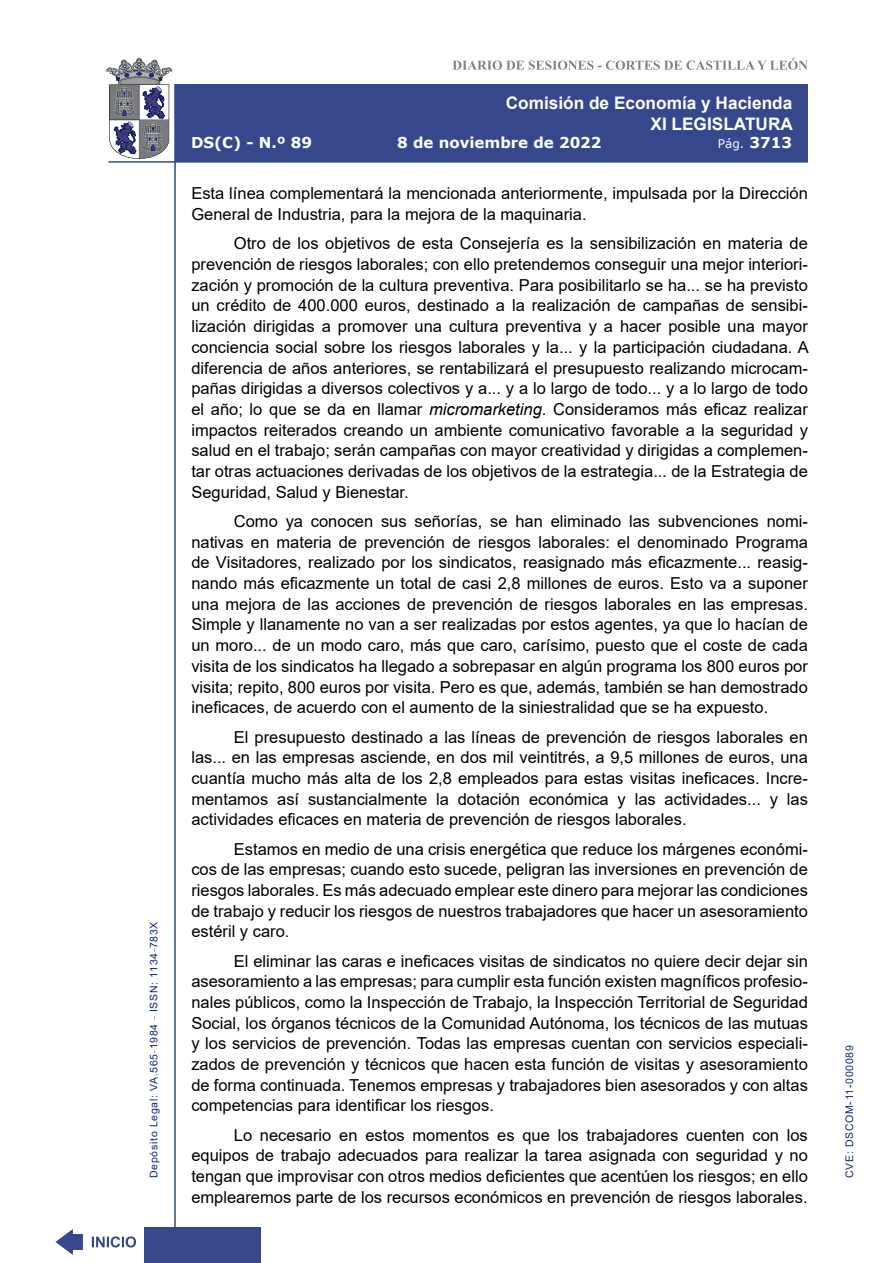
<style>
.page{position:relative;width:893px;height:1263px;background:#fff}
.page>*{position:absolute;margin:0;border:0;box-sizing:border-box;transform-origin:0 0}
.t1{font:700 17.25px/20.7px "Arial";color:#fff;text-align:right}
.t2{font:16.5px/20.7px "Arial";color:#000;text-align:justify}
.t3{font:700 15px "Verdana";color:#fff}
.t4{font:12px "Verdana";color:#fff}
.t5{font:10.5px "Arial";letter-spacing:.065em;color:#122678}
.s1{font-weight:700;font-size:15px}
.s2{font-style:italic}
</style>
<div class="page">
<svg style="left:452px;top:58px;width:356px;height:12px"></svg>
<hr style="left:174px;top:84px;width:2px;height:1179px;background:#36478c">
<div style="left:144px;top:1227px;width:117px;height:36px;background:#36478c"></div>
<div style="left:175px;top:84px;width:633px;height:78px;background:#36478c"></div>
<hr style="left:108px;top:161px;width:700px;height:2px;background:#36478c">
<svg style="left:92px;top:1236px;width:44px;height:11px"></svg>
<svg style="left:55px;top:1229px;width:28px;height:26px"></svg>
<svg style="left:106px;top:58px;width:66px;height:101px"></svg>
<p class="t5" style="left:146px;top:1178px;width:258px;rotate:-90deg">Depósito Legal: VA.565<sup>_</sup>1984 <sup>_</sup> ISSN: 1134<sup>_</sup>783X</p>
<p class="t1" style="left:506px;top:93px;width:289px">Comisión de Economía y Hacienda<br>XI LEGISLATURA</p>
<p class="t3" style="left:191px;top:132px;width:123px">DS(C) - N.º 89</p>
<p class="t3" style="left:397px;top:132px;width:206px">8 de noviembre de 2022</p>
<p class="t4" style="left:718px;top:135px;width:76px">Pág. <span class="s1">3713</span></p>
<p class="t2" style="left:191px;top:183px;width:618px">Esta línea complementará la mencionada anteriormente, impulsada por la Dirección<br>General de Industria, para la mejora de la maquinaria.</p>
<p class="t2" style="left:191px;top:233px;width:619px;text-indent:43px">Otro de los objetivos de esta Consejería es la sensibilización en materia de prevención de riesgos laborales; con ello pretendemos conseguir una mejor interiori&shy;zación y promoción de la cultura preventiva. Para posibilitarlo se ha... se ha previsto un crédito de 400.000 euros, destinado a la realización de campañas de sensibi&shy;lización dirigidas a promover una cultura preventiva y a hacer posible una mayor conciencia social sobre los riesgos laborales y la... y la participación ciudadana. A diferencia de años anteriores, se rentabilizará el presupuesto realizando microcam&shy;pañas dirigidas a diversos colectivos y a... y a lo largo de todo... y a lo largo de todo el año; lo que se da en llamar <span class="s2">micromarketing</span>. Consideramos más eficaz realizar impactos reiterados creando un ambiente comunicativo favorable a la seguridad y salud en el trabajo; serán campañas con mayor creatividad y dirigidas a complemen&shy;tar otras actuaciones derivadas de los objetivos de la estrategia... de la Estrategia de Seguridad, Salud y Bienestar.</p>
<p class="t2" style="left:191px;top:511px;width:618px;text-indent:43px">Como ya conocen sus señorías, se han eliminado las subvenciones nomi&shy;nativas en materia de prevención de riesgos laborales: el denominado Programa de Visitadores, realizado por los sindicatos, reasignado más eficazmente... reasig&shy;nando más eficazmente un total de casi 2,8 millones de euros. Esto va a suponer una mejora de las acciones de prevención de riesgos laborales en las empresas.<br>Simple y llanamente no van a ser realizadas por estos agentes, ya que lo hacían de un moro... de un modo caro, más que caro, carísimo, puesto que el coste de cada visita de los sindicatos ha llegado a sobrepasar en algún programa los 800 euros por visita; repito, 800 euros por visita. Pero es que, además, también se han demostrado ineficaces, de acuerdo con el aumento de la siniestralidad que se ha expuesto.</p>
<p class="t2" style="left:191px;top:726px;width:618px;text-indent:43px">El presupuesto destinado a las líneas de prevención de riesgos laborales en las... en las empresas asciende, en dos mil veintitrés, a 9,5 millones de euros, una cuantía mucho más alta de los 2,8 empleados para estas visitas ineficaces. Incre&shy;mentamos así sustancialmente la dotación económica y las actividades... y las actividades eficaces en materia de prevención de riesgos laborales.</p>
<p class="t2" style="left:191px;top:838px;width:618px;text-indent:43px">Estamos en medio de una crisis energética que reduce los márgenes económi&shy;cos de las empresas; cuando esto sucede, peligran las inversiones en prevención de riesgos laborales. Es más adecuado emplear este dinero para mejorar las condiciones de trabajo y reducir los riesgos de nuestros trabajadores que hacer un asesoramiento estéril y caro.</p>
<p class="t2" style="left:191px;top:950px;width:618px;text-indent:43px">El eliminar las caras e ineficaces visitas de sindicatos no quiere decir dejar sin asesoramiento a las empresas; para cumplir esta función existen magníficos profesio&shy;nales públicos, como la Inspección de Trabajo, la Inspección Territorial de Seguridad Social, los órganos técnicos de la Comunidad Autónoma, los técnicos de las mutuas y los servicios de prevención. Todas las empresas cuentan con servicios especiali&shy;zados de prevención y técnicos que hacen esta función de visitas y asesoramiento de forma continuada. Tenemos empresas y trabajadores bien asesorados y con altas competencias para identificar los riesgos.</p>
<p class="t2" style="left:191px;top:1124px;width:618px;text-indent:43px">Lo necesario en estos momentos es que los trabajadores cuenten con los equipos de trabajo adecuados para realizar la tarea asignada con seguridad y no tengan que improvisar con otros medios deficientes que acentúen los riesgos; en ello emplearemos parte de los recursos económicos en prevención de riesgos laborales.</p>
<p class="t5" style="left:842px;top:1178px;width:134px;rotate:-90deg">CVE: DSCOM-11-000089</p>
</div>
